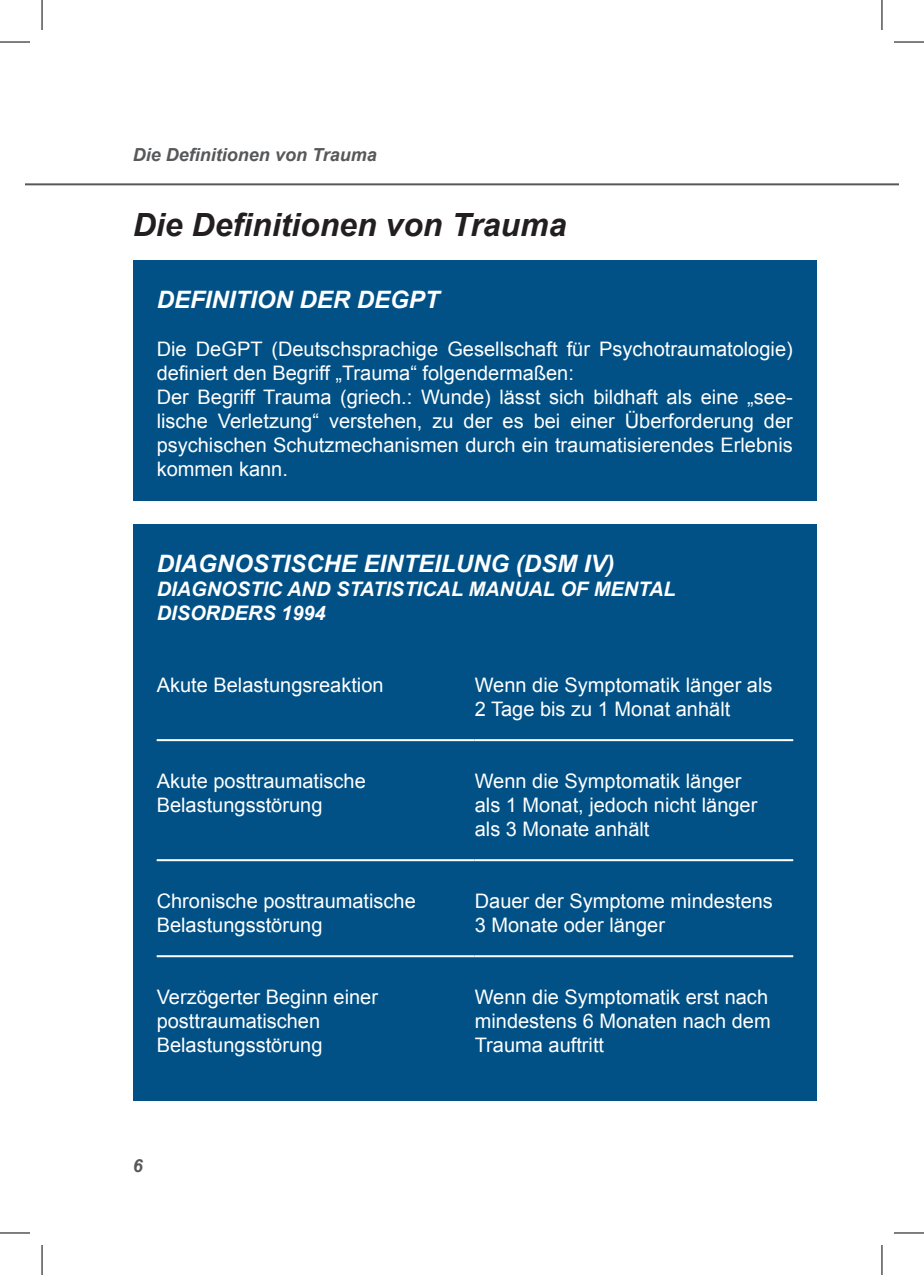
<style>
.page{position:relative;width:924px;height:1275px;background:#fff}
.page>*{position:absolute;margin:0;border:0;box-sizing:border-box;transform-origin:0 0}
.t1{font:italic 700 32px "Arial";color:#231f20}
.t2{font:italic 700 24px "Arial";color:#fff}
.t3{font:20px/24px "Arial";color:#fff}
.t4{font:italic 700 20px/24px "Arial";color:#fff}
.t5{font:italic 700 18px "Arial";color:#57585a}
</style>
<div class="page">
<hr style="left:25px;top:183px;width:873px;height:2px;background:#57585a">
<div style="left:133px;top:260px;width:683px;height:240px;background:#015186"></div>
<div style="left:133px;top:524px;width:683px;height:576px;background:#015186"></div>
<hr style="left:157px;top:739px;width:317px;height:2px;background:#fff">
<hr style="left:474px;top:739px;width:318px;height:2px;background:#fff">
<hr style="left:157px;top:859px;width:317px;height:2px;background:#fff">
<hr style="left:474px;top:859px;width:318px;height:2px;background:#fff">
<hr style="left:157px;top:955px;width:317px;height:2px;background:#fff">
<hr style="left:474px;top:955px;width:318px;height:2px;background:#fff">
<hr style="left:0;top:42px;width:30px;height:1px;background:#000">
<hr style="left:893px;top:42px;width:30px;height:1px;background:#000">
<hr style="left:0;top:1232px;width:30px;height:1px;background:#000">
<hr style="left:893px;top:1232px;width:30px;height:1px;background:#000">
<hr style="left:42px;top:0;width:1px;height:30px;background:#000">
<hr style="left:42px;top:1245px;width:1px;height:30px;background:#000">
<hr style="left:881px;top:0;width:1px;height:30px;background:#000">
<hr style="left:881px;top:1245px;width:1px;height:30px;background:#000">
<p class="t5" style="left:133px;top:143px;width:245px">Die Definitionen von Trauma</p>
<h1 class="t1" style="left:133px;top:204px;width:435px">Die Definitionen von Trauma</h1>
<p class="t2" style="left:157px;top:284px;width:284px">DEFINITION DER DEGPT</p>
<p class="t3" style="left:157px;top:337px;width:637px">Die DeGPT (Deutschsprachige Gesellschaft für Psychotraumatologie) definiert den Begriff „Trauma“ folgendermaßen:<br>Der Begriff Trauma (griech.: Wunde) lässt sich bildhaft als eine „see&shy;lische Verletzung“ verstehen, zu der es bei einer Überforderung der psychischen Schutzmechanismen durch ein traumatisierendes Erlebnis kommen kann.</p>
<p class="t2" style="left:157px;top:548px;width:459px">DIAGNOSTISCHE EINTEILUNG (DSM IV)</p>
<p class="t4" style="left:157px;top:578px;width:520px">DIAGNOSTIC AND STATISTICAL MANUAL OF MENTAL<br>DISORDERS 1994</p>
<p class="t3" style="left:157px;top:673px;width:228px">Akute Belastungsreaktion</p>
<p class="t3" style="left:474px;top:673px;width:299px">Wenn die Symptomatik länger als<br>2 Tage bis zu 1 Monat anhält</p>
<p class="t3" style="left:157px;top:769px;width:210px">Akute posttraumatische<br>Belastungsstörung</p>
<p class="t3" style="left:474px;top:769px;width:284px">Wenn die Symptomatik länger als 1 Monat, jedoch nicht länger als 3 Monate anhält</p>
<p class="t3" style="left:157px;top:889px;width:260px">Chronische posttraumatische<br>Belastungsstörung</p>
<p class="t3" style="left:474px;top:889px;width:299px">Dauer der Symptome mindestens<br>3 Monate oder länger</p>
<p class="t3" style="left:157px;top:985px;width:223px">Verzögerter Beginn einer posttraumatischen<br>Belastungsstörung</p>
<p class="t3" style="left:474px;top:985px;width:297px">Wenn die Symptomatik erst nach mindestens 6 Monaten nach dem<br>Trauma auftritt</p>
<p class="t5" style="left:133px;top:1154px;width:12px">6</p>
</div>
